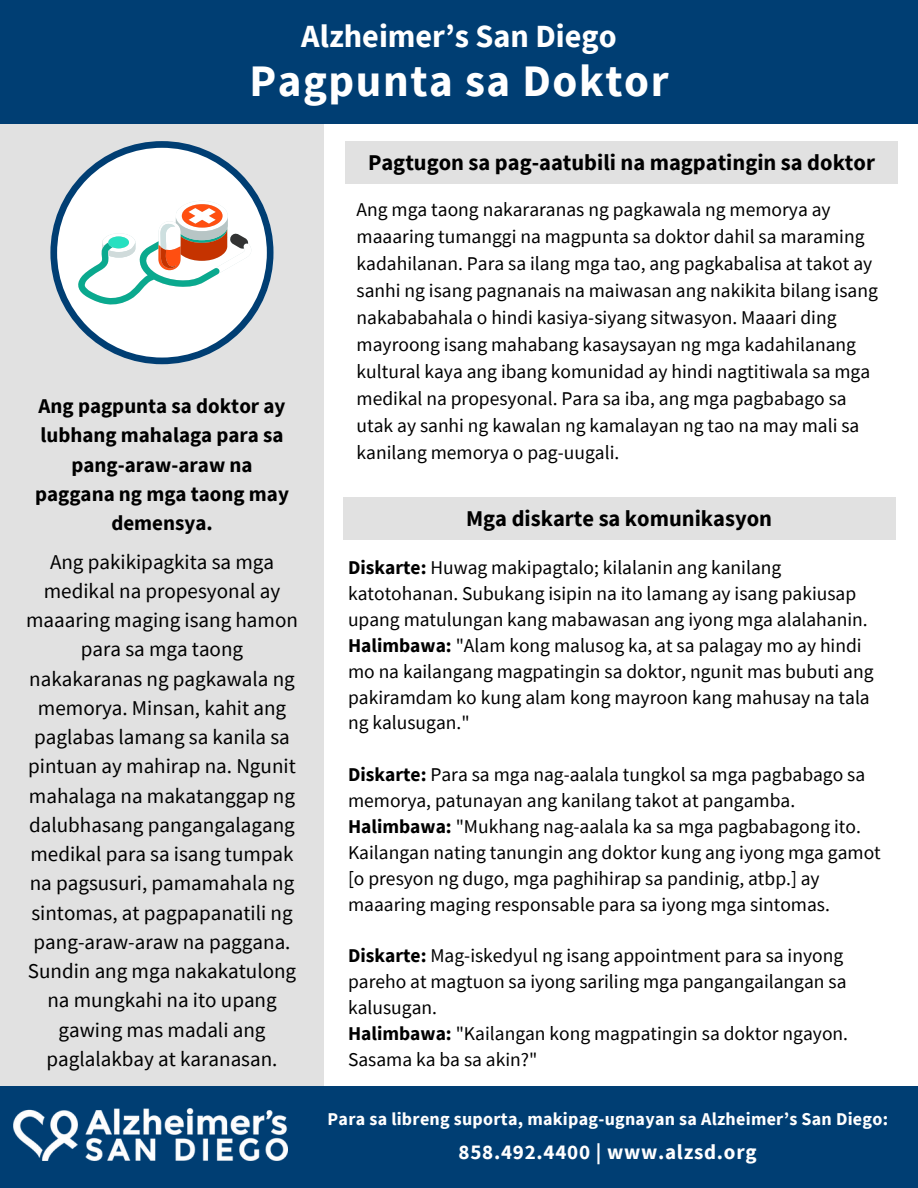
<style>
.page{position:relative;width:918px;height:1188px;background:#fff}
.page>*{position:absolute;margin:0;border:0;box-sizing:border-box;transform-origin:0 0}
.t1{font:700 45px "Source Sans Pro";letter-spacing:.035em;color:#fff}
.t2{font:700 32.25px "Source Sans Pro";color:#fff}
.t3{font:700 22.5px "Source Sans Pro";color:#000}
.t4{font:21px/29.2px "Source Sans Pro";color:#000;text-align:center}
.t5{font:700 21px/29.2px "Source Sans Pro";color:#000;text-align:center}
.t6{font:700 21px "Source Sans Pro";letter-spacing:.035em;color:#fff}
.t7{font:19.5px/25.8px "Source Sans Pro";color:#000}
.t8{font:700 18px "Source Sans Pro";letter-spacing:.015em;color:#fff}
.s1{font-weight:700}
</style>
<div class="page">
<div style="left:0;top:1086px;width:918px;height:102px;background:#003e73"></div>
<img style="left:13px;top:1109px;width:275px;height:51px">
<div style="left:0;top:124px;width:324px;height:962px;background:#e1e1e1"></div>
<div style="left:343px;top:497px;width:552px;height:43px;background:#e1e1e1"></div>
<div style="left:0;top:0;width:918px;height:124px;background:#003e73"></div>
<div style="left:345px;top:141px;width:553px;height:43px;background:#e1e1e1"></div>
<svg style="left:50px;top:141px;width:224px;height:223px;fill:#fff"></svg>
<svg style="left:78px;top:201px;width:173px;height:103px"></svg>
<p class="t2" style="left:301px;top:15px;width:317px">Alzheimer’s San Diego</p>
<p class="t1" style="left:249px;top:52px;width:421px">Pagpunta sa Doktor</p>
<p class="t3" style="left:368px;top:148px;width:508px">Pagtugon sa pag-aatubili na magpatingin sa doktor</p>
<p class="t7" style="left:357px;top:195px;width:523px;line-height:27px">Ang mga taong nakararanas ng pagkawala ng memorya ay maaaring tumanggi na magpunta sa doktor dahil sa maraming kadahilanan. Para sa ilang mga tao, ang pagkabalisa at takot ay sanhi ng isang pagnanais na maiwasan ang nakikita bilang isang nakababahala o hindi kasiya-siyang sitwasyon. Maaari ding mayroong isang mahabang kasaysayan ng mga kadahilanang kultural kaya ang ibang komunidad ay hindi nagtitiwala sa mga medikal na propesyonal. Para sa iba, ang mga pagbabago sa utak ay sanhi ng kawalan ng kamalayan ng tao na may mali sa kanilang memorya o pag-uugali.</p>
<p class="t5" style="left:35px;top:391px;width:255px">Ang pagpunta sa doktor ay lubhang mahalaga para sa pang-araw-araw na paggana ng mga taong may demensya.</p>
<p class="t4" style="left:26px;top:547px;width:273px">Ang pakikipagkita sa mga medikal na propesyonal ay maaaring maging isang hamon para sa mga taong nakakaranas ng pagkawala ng memorya. Minsan, kahit ang paglabas lamang sa kanila sa pintuan ay mahirap na. Ngunit mahalaga na makatanggap ng dalubhasang pangangalagang medikal para sa isang tumpak na pagsusuri, pamamahala ng sintomas, at pagpapanatili ng pang-araw-araw na paggana.<br>Sundin ang mga nakakatulong na mungkahi na ito upang gawing mas madali ang paglalakbay at karanasan.</p>
<p class="t7" style="left:348px;top:554px;width:521px"><span class="s1">Diskarte:</span> Huwag makipagtalo; kilalanin ang kanilang katotohanan. Subukang isipin na ito lamang ay isang pakiusap upang matulungan kang mabawasan ang iyong mga alalahanin.</p>
<p class="t3" style="left:466px;top:504px;width:308px">Mga diskarte sa komunikasyon</p>
<p class="t7" style="left:348px;top:632px;width:527px"><span class="s1">Halimbawa:</span> "Alam kong malusog ka, at sa palagay mo ay hindi mo na kailangang magpatingin sa doktor, ngunit mas bubuti ang pakiramdam ko kung alam kong mayroon kang mahusay na tala ng kalusugan."</p>
<p class="t7" style="left:348px;top:761px;width:519px"><span class="s1">Diskarte:</span> Para sa mga nag-aalala tungkol sa mga pagbabago sa memorya, patunayan ang kanilang takot at pangamba.</p>
<p class="t7" style="left:348px;top:813px;width:534px"><span class="s1">Halimbawa:</span> "Mukhang nag-aalala ka sa mga pagbabagong ito.<br>Kailangan nating tanungin ang doktor kung ang iyong mga gamot [o presyon ng dugo, mga paghihirap sa pandinig, atbp.] ay maaaring maging responsable para sa iyong mga sintomas.</p>
<p class="t7" style="left:348px;top:942px;width:500px"><span class="s1">Diskarte:</span> Mag-iskedyul ng isang appointment para sa inyong pareho at magtuon sa iyong sariling mga pangangailangan sa kalusugan.</p>
<p class="t7" style="left:348px;top:1020px;width:502px"><span class="s1">Halimbawa:</span> "Kailangan kong magpatingin sa doktor ngayon.<br>Sasama ka ba sa akin?"</p>
<p class="t8" style="left:328px;top:1107px;width:562px">Para sa libreng suporta, makipag-ugnayan sa Alzheimer’s San Diego:</p>
<p class="t6" style="left:459px;top:1138px;width:299px">858.492.4400 | www.alzsd.org</p>
</div>
